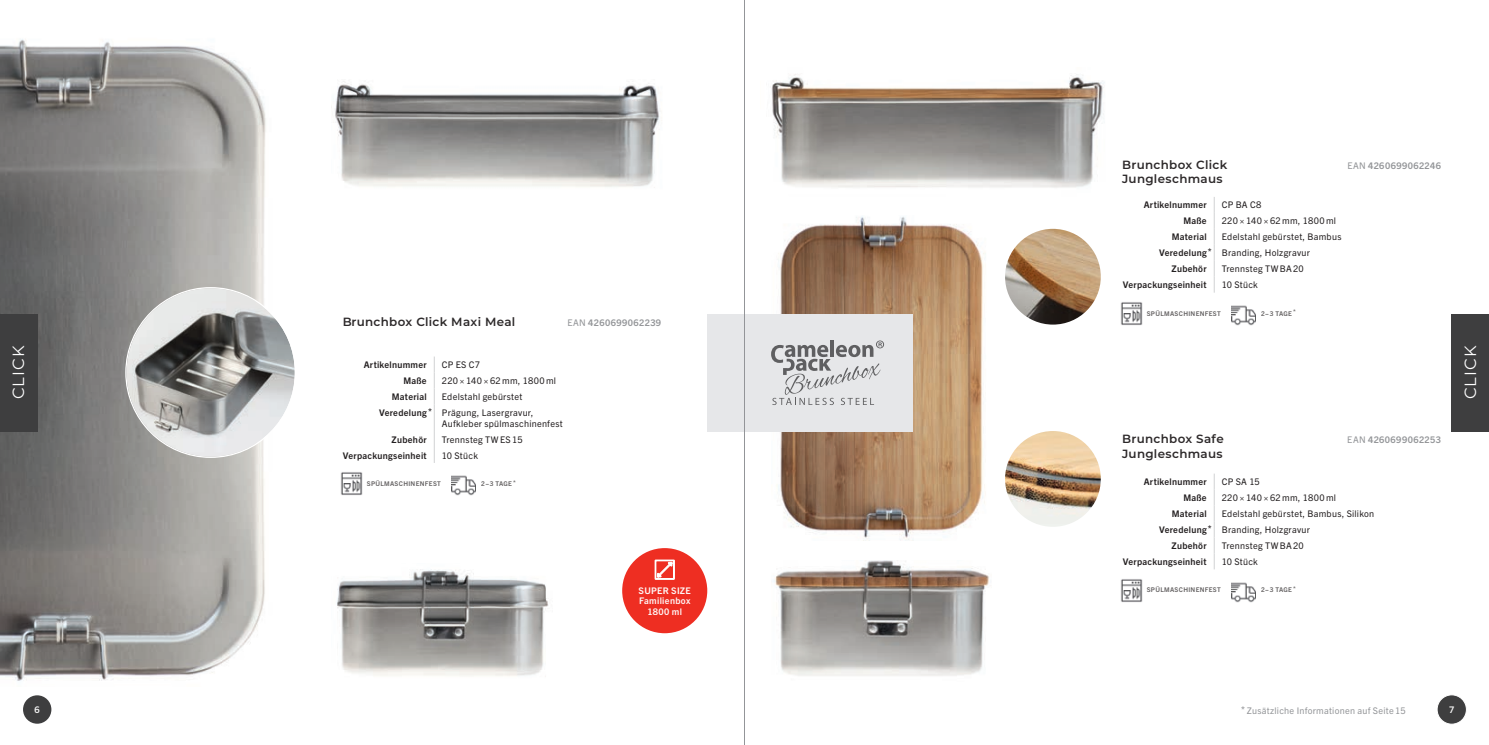
<style>
.page{position:relative;width:1489px;height:745px;background:#fff}
.page>*{position:absolute;margin:0;border:0;box-sizing:border-box;transform-origin:0 0}
.t1{font:16.25px "Montserrat";letter-spacing:.06em;color:#fff}
.t2{font:600 11.88px/14.1px "Montserrat";letter-spacing:.025em;color:#231f20}
.t3{font:9.12px/16px "Trade Gothic Next LT Pro";letter-spacing:.03em;color:#231f20}
.t4{font:700 9.12px "Trade Gothic Next LT Pro";letter-spacing:.03em;color:#231f20}
.t5{font:700 9.12px "Trade Gothic Next LT Pro";letter-spacing:.045em;color:#939598}
.t6{font:9.12px "Trade Gothic Next LT Pro";letter-spacing:.03em;color:#939598}
.t7{font:700 9.12px/10.6px "Trade Gothic Next LT Pro";letter-spacing:.03em;color:#fff;text-align:center}
.t8{font:700 6.5px "Trade Gothic Next LT Pro";letter-spacing:.05em;color:#231f20}
.s1{font-weight:400}
.s2{font-weight:700}
</style>
<div class="page">
<img style="left:771px;top:216px;width:214px;height:323px">
<img style="left:0;top:39px;width:266px;height:642px">
<div style="left:23px;top:694px;width:28px;height:29px;background:#3e3e3f;border-radius:50%"></div>
<div style="left:1436px;top:694px;width:30px;height:29px;background:#3e3e3f;border-radius:50%"></div>
<div style="left:1436px;top:694px;width:30px;height:30px;border:1px solid #fff;border-radius:50%"></div>
<div style="left:1451px;top:314px;width:37px;height:117px;background:#3e3e3f"></div>
<img style="left:126px;top:288px;width:169px;height:168px;border-radius:84px">
<div style="left:0;top:314px;width:37px;height:117px;background:#3e3e3f"></div>
<svg style="left:1213px;top:197px;width:1px;height:95px"></svg>
<img style="left:1231px;top:305px;width:24px;height:21px">
<img style="left:1121px;top:302px;width:22px;height:23px">
<svg style="left:434px;top:356px;width:1px;height:106px"></svg>
<img style="left:451px;top:475px;width:24px;height:21px">
<img style="left:341px;top:472px;width:22px;height:23px">
<div style="left:744px;top:314px;width:168px;height:117px;background:#e6e7e9"></div>
<div style="left:707px;top:314px;width:37px;height:117px;background:#e6e7e9"></div>
<svg style="left:771px;top:340px;width:113px;height:65px"></svg>
<img style="left:1005px;top:229px;width:95px;height:95px;border-radius:48px">
<svg style="left:1213px;top:474px;width:1px;height:95px"></svg>
<img style="left:1231px;top:582px;width:24px;height:21px">
<img style="left:1121px;top:579px;width:22px;height:23px">
<img style="left:1005px;top:431px;width:95px;height:95px;border-radius:48px">
<img style="left:331px;top:81px;width:329px;height:106px">
<img style="left:337px;top:569px;width:211px;height:107px">
<img style="left:773px;top:560px;width:216px;height:116px">
<img style="left:771px;top:74px;width:334px;height:114px">
<div style="left:622px;top:547px;width:85px;height:85px;background:#ee2e22;border-radius:50%"></div>
<svg style="left:654px;top:559px;width:20px;height:20px"></svg>
<hr style="left:744px;top:0;width:1px;height:744px;background:#939598">
<h2 class="t2" style="left:1121px;top:157px;width:107px">Brunchbox Click<br>Jungleschmaus</h2>
<p class="t5" style="left:1347px;top:159px;width:95px"><span class="s1">EAN</span> 4260699062246</p>
<p class="t4" style="left:1143px;top:198px;width:64px">Artikelnummer</p>
<p class="t3" style="left:1221px;top:196px;width:41px">CP BA C8</p>
<p class="t4" style="left:1183px;top:214px;width:25px">Maße</p>
<p class="t3" style="left:1221px;top:212px;width:116px">220 × 140 × 62 mm, 1800 ml</p>
<p class="t4" style="left:1171px;top:230px;width:36px">Material</p>
<p class="t3" style="left:1221px;top:228px;width:121px">Edelstahl gebürstet, Bambus</p>
<p class="t3" style="left:1158px;top:244px;width:152px"><span class="s2">Veredelung*</span> Branding, Holzgravur</p>
<p class="t4" style="left:1171px;top:262px;width:37px">Zubehör</p>
<p class="t3" style="left:1221px;top:260px;width:83px">Trennsteg TW BA20</p>
<p class="t4" style="left:1122px;top:278px;width:85px">Verpackungseinheit</p>
<p class="t3" style="left:1221px;top:276px;width:38px">10 Stück</p>
<p class="t8" style="left:1146px;top:308px;width:76px">spülmaschinenfest</p>
<p class="t8" style="left:1261px;top:308px;width:36px">2-3 tage *</p>
<h2 class="t2" style="left:342px;top:314px;width:175px">Brunchbox Click Maxi Meal</h2>
<p class="t5" style="left:567px;top:316px;width:95px"><span class="s1">EAN</span> 4260699062239</p>
<p class="t4" style="left:364px;top:358px;width:64px">Artikelnummer</p>
<p class="t3" style="left:442px;top:356px;width:40px">CP ES C7</p>
<p class="t4" style="left:403px;top:374px;width:25px">Maße</p>
<p class="t3" style="left:442px;top:372px;width:116px">220 × 140 × 62 mm, 1800 ml</p>
<p class="t4" style="left:392px;top:390px;width:36px">Material</p>
<h1 class="t1" style="left:7px;top:399px;width:55px;rotate:-90deg">CLICK</h1>
<h1 class="t1" style="left:1458px;top:399px;width:55px;rotate:-90deg">CLICK</h1>
<p class="t3" style="left:379px;top:388px;width:156px;text-indent:63px">Edelstahl gebürstet<br><span class="s2">Veredelung*</span> Prägung, Lasergravur,</p>
<p class="t3" style="left:442px;top:414px;width:122px">Aufkleber spülmaschinenfest</p>
<p class="t4" style="left:391px;top:432px;width:37px">Zubehör</p>
<p class="t3" style="left:442px;top:430px;width:82px">Trennsteg TW ES 15</p>
<p class="t4" style="left:343px;top:448px;width:85px">Verpackungseinheit</p>
<p class="t3" style="left:442px;top:446px;width:38px">10 Stück</p>
<p class="t8" style="left:367px;top:478px;width:76px">spülmaschinenfest</p>
<p class="t8" style="left:481px;top:478px;width:36px">2-3 tage *</p>
<h2 class="t2" style="left:1121px;top:431px;width:103px">Brunchbox Safe<br>Jungleschmaus</h2>
<p class="t5" style="left:1347px;top:433px;width:95px"><span class="s1">EAN</span> 4260699062253</p>
<p class="t4" style="left:1143px;top:475px;width:64px">Artikelnummer</p>
<p class="t3" style="left:1221px;top:473px;width:40px">CP SA 15</p>
<p class="t4" style="left:1183px;top:491px;width:25px">Maße</p>
<p class="t3" style="left:1221px;top:489px;width:116px">220 × 140 × 62 mm, 1800 ml</p>
<p class="t4" style="left:1171px;top:507px;width:36px">Material</p>
<p class="t3" style="left:1221px;top:504px;width:154px">Edelstahl gebürstet, Bambus, Silikon</p>
<p class="t3" style="left:1158px;top:520px;width:152px"><span class="s2">Veredelung*</span> Branding, Holzgravur</p>
<p class="t4" style="left:1171px;top:539px;width:37px">Zubehör</p>
<p class="t3" style="left:1221px;top:536px;width:84px">Trennsteg TW BA20</p>
<p class="t4" style="left:1122px;top:555px;width:85px">Verpackungseinheit</p>
<p class="t3" style="left:1221px;top:552px;width:38px">10 Stück</p>
<p class="t7" style="left:638px;top:584px;width:54px">SUPER SIZE</p>
<p class="t8" style="left:1146px;top:585px;width:76px">spülmaschinenfest</p>
<p class="t8" style="left:1261px;top:585px;width:36px">2-3 tage *</p>
<p class="t7" style="left:639px;top:594px;width:53px">Familienbox<br>1800 ml</p>
<p class="t6" style="left:1241px;top:703px;width:166px"><span class="s2">*</span> Zusätzliche Informationen auf Seite 15</p>
<p class="t7" style="left:35px;top:703px;width:7px">6</p>
<p class="t7" style="left:1448px;top:703px;width:7px">7</p>
</div>
